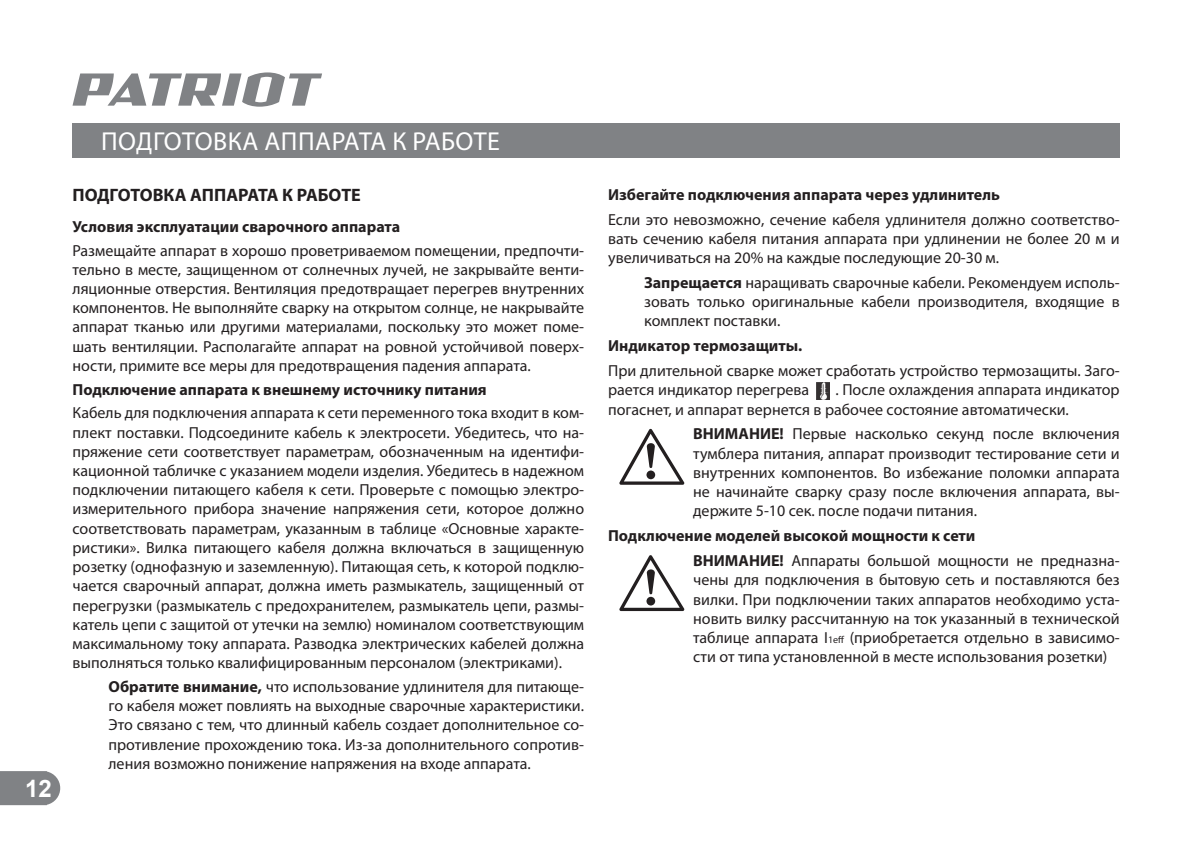
<style>
.page{position:relative;width:1191px;height:843px;background:#fff}
.page>*{position:absolute;margin:0;border:0;box-sizing:border-box;transform-origin:0 0}
.t1{font:26px "Myriad Pro";letter-spacing:.02em;color:#fff}
.t2{font:700 24px "Arial";color:#fff}
.t3{font:700 18px "Myriad Pro";color:#231f20}
.t4{font:16px/19.2px "Myriad Pro";color:#231f20;text-align:justify}
.t5{font:700 16px/24.8px "Myriad Pro";color:#231f20}
.s1{font-weight:700}
.s2{font-weight:400}
.s3{font-size:10px}
</style>
<div class="page">
<svg style="left:0;top:771px;width:60px;height:33px"></svg>
<svg style="left:72px;top:72px;width:250px;height:35px"></svg>
<div style="left:72px;top:123px;width:1047px;height:34px;background:#808285"></div>
<img style="left:816px;top:382px;width:13px;height:17px">
<svg style="left:619px;top:428px;width:65px;height:56px"></svg>
<svg style="left:619px;top:555px;width:65px;height:55px"></svg>
<h2 class="t2" style="left:25px;top:774px;width:28px">12</h2>
<h1 class="t1" style="left:101px;top:129px;width:400px">ПОДГОТОВКА АППАРАТА К РАБОТЕ</h1>
<p class="t3" style="left:72px;top:186px;width:290px">ПОДГОТОВКА АППАРАТА К РАБОТЕ</p>
<p class="t5" style="left:72px;top:214px;width:329px">Условия эксплуатации сварочноrо аппарата</p>
<p class="t4" style="left:72px;top:241px;width:513px">Размещайте аппарат в хорошо проветриваемом помещении, предпочти&shy;тельно в месте, защищенном от солнечных лучей, не закрывайте венти&shy;ляционные отверстия. Вентиляция предотвращает перегрев внутренних компонентов. Не выполняйте сварку на открытом солнце, не накрывайте аппарат тканью или другими материалами, поскольку это может поме&shy;шать вентиляции. Располагайте аппарат на ровной устойчивой поверх&shy;ности, примите все меры для предотвращения падения аппарата.</p>
<p class="t5" style="left:72px;top:377px;width:416px">Подключение аппарата к внешнему источнику питания</p>
<p class="t4" style="left:72px;top:404px;width:513px">Кабель для подключения аппарата к сети переменного тока входит в ком&shy;плект поставки. Подсоедините кабель к электросети. Убедитесь, что на&shy;пряжение сети соответствует параметрам, обозначенным на идентифи&shy;кационной табличке с указанием модели изделия. Убедитесь в надежном подключении питающего кабеля к сети. Проверьте с помощью электро&shy;измерительного прибора значение напряжения сети, которое должно соответствовать параметрам, указанным в таблице «Основные характе&shy;ристики». Вилка питающего кабеля должна включаться в защищенную розетку (однофазную и заземленную). Питающая сеть, к которой подклю&shy;чается сварочный аппарат, должна иметь размыкатель, защищенный от перегрузки (размыкатель с предохранителем, размыкатель цепи, размы&shy;катель цепи с защитой от утечки на землю) номиналом соответствующим максимальному току аппарата. Разводка электрических кабелей должна выполняться только квалифицированным персоналом (электриками).</p>
<p class="t4" style="left:108px;top:677px;width:477px"><span class="s1">Обратите внимание,</span> что использование удлинителя для питающе&shy;го кабеля может повлиять на выходные сварочные характеристики.<br>Это связано с тем, что длинный кабель создает дополнительное со&shy;противление прохождению тока. Из-за дополнительного сопротив&shy;ления возможно понижение напряжения на входе аппарата.</p>
<p class="t5" style="left:608px;top:182px;width:393px">Избегайте подключения аппарата через удлинитель</p>
<p class="t4" style="left:608px;top:210px;width:513px">Если это невозможно, сечение кабеля удлинителя должно соответство&shy;вать сечению кабеля питания аппарата при удлинении не более 20 м и увеличиваться на 20% на каждые последующие 20-30 м.</p>
<p class="t4" style="left:644px;top:273px;width:477px"><span class="s1">Запрещается</span> наращивать сварочные кабели. Рекомендуем исполь&shy;зовать только оригинальные кабели производителя, входящие в комплект поставки.</p>
<p class="t5" style="left:608px;top:334px;width:196px">Индикатор термозащиты.</p>
<p class="t4" style="left:608px;top:361px;width:513px">При длительной сварке может сработать устройство термозащиты. Заго&shy;рается индикатор перегрева</p>
<p class="t4" style="left:608px;top:381px;width:513px;text-indent:227px">. После охлаждения аппарата индикатор погаснет, и аппарат вернется в рабочее состояние автоматически.</p>
<p class="t4" style="left:693px;top:425px;width:428px"><span class="s1">ВНИМАНИЕ!</span> Первые насколько секунд после включения тумблера питания, аппарат производит тестирование сети и внутренних компонентов. Во избежание поломки аппарата не начинайте сварку сразу после включения аппарата, вы&shy;держите 5-10 сек. после подачи питания.</p>
<p class="t5" style="left:693px;top:523px;width:428px;text-indent:-85px">Подключение моделей высокой мощности к сети<br>ВНИМАНИЕ! <span class="s2">Аппараты большой мощности не предназна-</span></p>
<p class="t4" style="left:693px;top:570px;width:428px">чены для подключения в бытовую сеть и поставляются без вилки. При подключении таких аппаратов необходимо уста&shy;новить вилку рассчитанную на ток указанный в технической таблице аппарата I<span class="s3">1eff</span> (приобретается отдельно в зависимо&shy;сти от типа установленной в месте использования розетки)</p>
</div>
